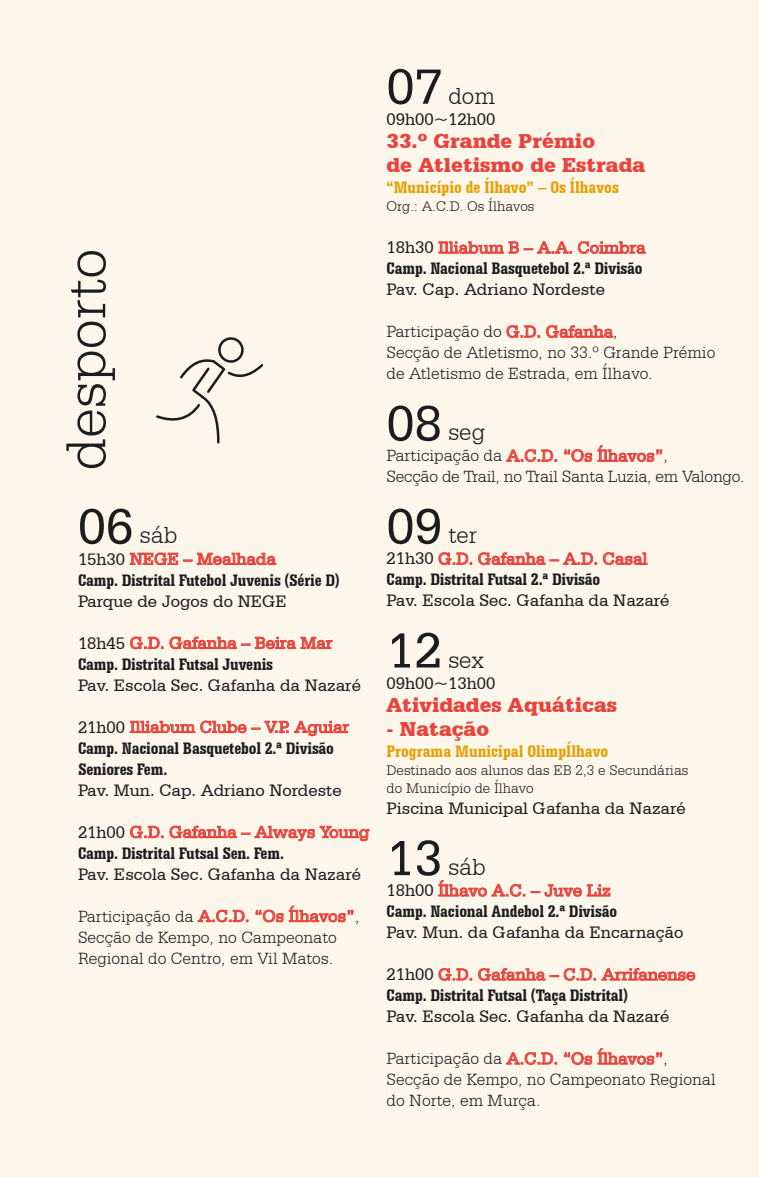
<style>
.page{position:relative;width:759px;height:1177px;background:#fff}
.page>*{position:absolute;margin:0;border:0;box-sizing:border-box;transform-origin:0 0}
.t1{font:300 60px "Serifa BT";color:#1b1c20}
.t2{font:300 25px "Serifa BT";color:#1b1c20}
.t3{font:900 21.25px/23.8px "Serifa BT";color:#e8443d}
.t4{font:700 condensed 17.5px/21px "Serifa BT";letter-spacing:-.01em;color:#1b1c20}
.t5{font:300 17.5px/21px "Serifa BT";color:#1b1c20}
.t6{font:17.5px "Serifa BT";color:#1b1c20}
.t7{font:700 condensed 17.5px "Serifa BT";color:#e69f00}
.t8{font:300 15px/18px "Serifa BT";color:#1b1c20}
.s1{font-weight:400;font-size:52.5px}
.s2{font-weight:400;font-stretch:normal}
.s3{font-weight:400;font-stretch:normal;color:#e8443d}
.s4{font-weight:400;color:#e8443d}
</style>
<div class="page">
<div style="left:0;top:0;width:758px;height:1176px;background:#fdf6ea"></div>
<svg style="left:130px;top:552px;width:146px;height:13px"></svg>
<svg style="left:130px;top:636px;width:33px;height:13px"></svg>
<svg style="left:170px;top:636px;width:162px;height:13px"></svg>
<svg style="left:130px;top:720px;width:158px;height:13px"></svg>
<svg style="left:294px;top:721px;width:55px;height:15px"></svg>
<svg style="left:130px;top:825px;width:33px;height:13px"></svg>
<svg style="left:170px;top:825px;width:144px;height:16px"></svg>
<svg style="left:320px;top:826px;width:49px;height:15px"></svg>
<svg style="left:198px;top:909px;width:50px;height:13px"></svg>
<svg style="left:256px;top:909px;width:27px;height:13px"></svg>
<svg style="left:289px;top:905px;width:64px;height:17px"></svg>
<svg style="left:156px;top:337px;width:108px;height:107px"></svg>
<svg style="left:438px;top:242px;width:133px;height:12px"></svg>
<svg style="left:578px;top:241px;width:67px;height:13px"></svg>
<svg style="left:506px;top:325px;width:33px;height:13px"></svg>
<svg style="left:546px;top:325px;width:67px;height:13px"></svg>
<svg style="left:506px;top:449px;width:50px;height:13px"></svg>
<svg style="left:564px;top:449px;width:27px;height:13px"></svg>
<svg style="left:597px;top:445px;width:64px;height:17px"></svg>
<svg style="left:438px;top:552px;width:33px;height:13px"></svg>
<svg style="left:478px;top:552px;width:118px;height:13px"></svg>
<svg style="left:603px;top:552px;width:44px;height:13px"></svg>
<svg style="left:438px;top:880px;width:172px;height:16px"></svg>
<svg style="left:438px;top:968px;width:33px;height:12px"></svg>
<svg style="left:478px;top:968px;width:117px;height:12px"></svg>
<svg style="left:601px;top:968px;width:93px;height:12px"></svg>
<svg style="left:506px;top:1052px;width:50px;height:12px"></svg>
<svg style="left:564px;top:1052px;width:27px;height:12px"></svg>
<svg style="left:597px;top:1048px;width:64px;height:16px"></svg>
<h1 class="t1" style="left:51px;top:470px;width:223px;rotate:-90deg">desporto</h1>
<h2 class="t2" style="left:78px;top:521px;width:101px"><span class="s1">06</span> sáb</h2>
<p class="t4" style="left:78px;top:548px;width:263px"><span class="s2">15h30</span> <span class="s3">NEGE – Mealhada<br></span>Camp. Distrital Futebol Juvenis (Série D)</p>
<p class="t6" style="left:78px;top:590px;width:210px">Parque de Jogos do NEGE</p>
<p class="t4" style="left:78px;top:632px;width:256px"><span class="s2">18h45</span> <span class="s3">G.D. Gafanha – Beira Mar<br></span>Camp. Distrital Futsal Juvenis</p>
<p class="t6" style="left:78px;top:674px;width:284px">Pav. Escola Sec. Gafanha da Nazaré</p>
<p class="t4" style="left:78px;top:716px;width:272px"><span class="s2">21h00</span> <span class="s3">Illiabum Clube – V.P. Aguiar<br></span>Camp. Nacional Basquetebol 2.ª Divisão<br>Seniores Fem.</p>
<p class="t6" style="left:78px;top:779px;width:265px">Pav. Mun. Cap. Adriano Nordeste</p>
<p class="t4" style="left:78px;top:821px;width:293px"><span class="s2">21h00</span> <span class="s3">G.D. Gafanha – Always Young<br></span>Camp. Distrital Futsal Sen. Fem.</p>
<p class="t6" style="left:78px;top:863px;width:284px">Pav. Escola Sec. Gafanha da Nazaré</p>
<p class="t5" style="left:78px;top:905px;width:283px">Participação da <span class="s4">A.C.D. “Os Ílhavos”</span>,<br>Secção de Kempo, no Campeonato<br>Regional do Centro, em Vil Matos.</p>
<h2 class="t2" style="left:386px;top:81px;width:110px"><span class="s1">07</span> dom</h2>
<p class="t6" style="left:386px;top:108px;width:110px">09h00~12h00</p>
<p class="t3" style="left:386px;top:129px;width:260px">33.º Grande Prémio<br>de Atletismo de Estrada</p>
<p class="t7" style="left:386px;top:177px;width:234px">“Município de Ílhavo” – Os Ílhavos</p>
<p class="t8" style="left:386px;top:197px;width:149px">Org.: A.C.D. Os Ílhavos</p>
<p class="t4" style="left:386px;top:237px;width:260px"><span class="s2">18h30</span> <span class="s3">Illiabum B – A.A. Coimbra<br></span>Camp. Nacional Basquetebol 2.ª Divisão</p>
<p class="t6" style="left:386px;top:279px;width:220px">Pav. Cap. Adriano Nordeste</p>
<p class="t5" style="left:386px;top:321px;width:330px">Participação do <span class="s4">G.D. Gafanha</span>,<br>Secção de Atletismo, no 33.º Grande Prémio de Atletismo de Estrada, em Ílhavo.</p>
<h2 class="t2" style="left:386px;top:418px;width:100px"><span class="s1">08</span> seg</h2>
<p class="t5" style="left:386px;top:445px;width:359px">Participação da <span class="s4">A.C.D. “Os Ílhavos”</span>,<br>Secção de Trail, no Trail Santa Luzia, em Valongo.</p>
<h2 class="t2" style="left:386px;top:521px;width:92px"><span class="s1">09</span> ter</h2>
<p class="t4" style="left:386px;top:548px;width:262px"><span class="s2">21h30</span> <span class="s3">G.D. Gafanha – A.D. Casal<br></span>Camp. Distrital Futsal 2.ª Divisão</p>
<p class="t6" style="left:386px;top:590px;width:284px">Pav. Escola Sec. Gafanha da Nazaré</p>
<h2 class="t2" style="left:386px;top:645px;width:98px"><span class="s1">12</span> sex</h2>
<p class="t6" style="left:386px;top:672px;width:110px">09h00~13h00</p>
<p class="t3" style="left:386px;top:692px;width:232px">Atividades Aquáticas</p>
<p class="t3" style="left:386px;top:716px;width:104px">- Natação</p>
<p class="t7" style="left:386px;top:740px;width:223px">Programa Municipal OlimpÍlhavo</p>
<p class="t8" style="left:386px;top:761px;width:303px">Destinado aos alunos das EB 2,3 e Secundárias do Município de Ílhavo</p>
<p class="t6" style="left:386px;top:797px;width:300px">Piscina Municipal Gafanha da Nazaré</p>
<h2 class="t2" style="left:386px;top:852px;width:101px"><span class="s1">13</span> sáb</h2>
<p class="t4" style="left:386px;top:879px;width:232px"><span class="s2">18h00</span> <span class="s3">Ílhavo A.C. – Juve Liz<br></span>Camp. Nacional Andebol 2.ª Divisão</p>
<p class="t6" style="left:386px;top:921px;width:298px">Pav. Mun. da Gafanha da Encarnação</p>
<p class="t4" style="left:386px;top:963px;width:310px"><span class="s2">21h00</span> <span class="s3">G.D. Gafanha – C.D. Arrifanense<br></span>Camp. Distrital Futsal (Taça Distrital)</p>
<p class="t6" style="left:386px;top:1005px;width:284px">Pav. Escola Sec. Gafanha da Nazaré</p>
<p class="t5" style="left:386px;top:1047px;width:330px">Participação da <span class="s4">A.C.D. “Os Ílhavos”</span>,<br>Secção de Kempo, no Campeonato Regional do Norte, em Murça.</p>
</div>
